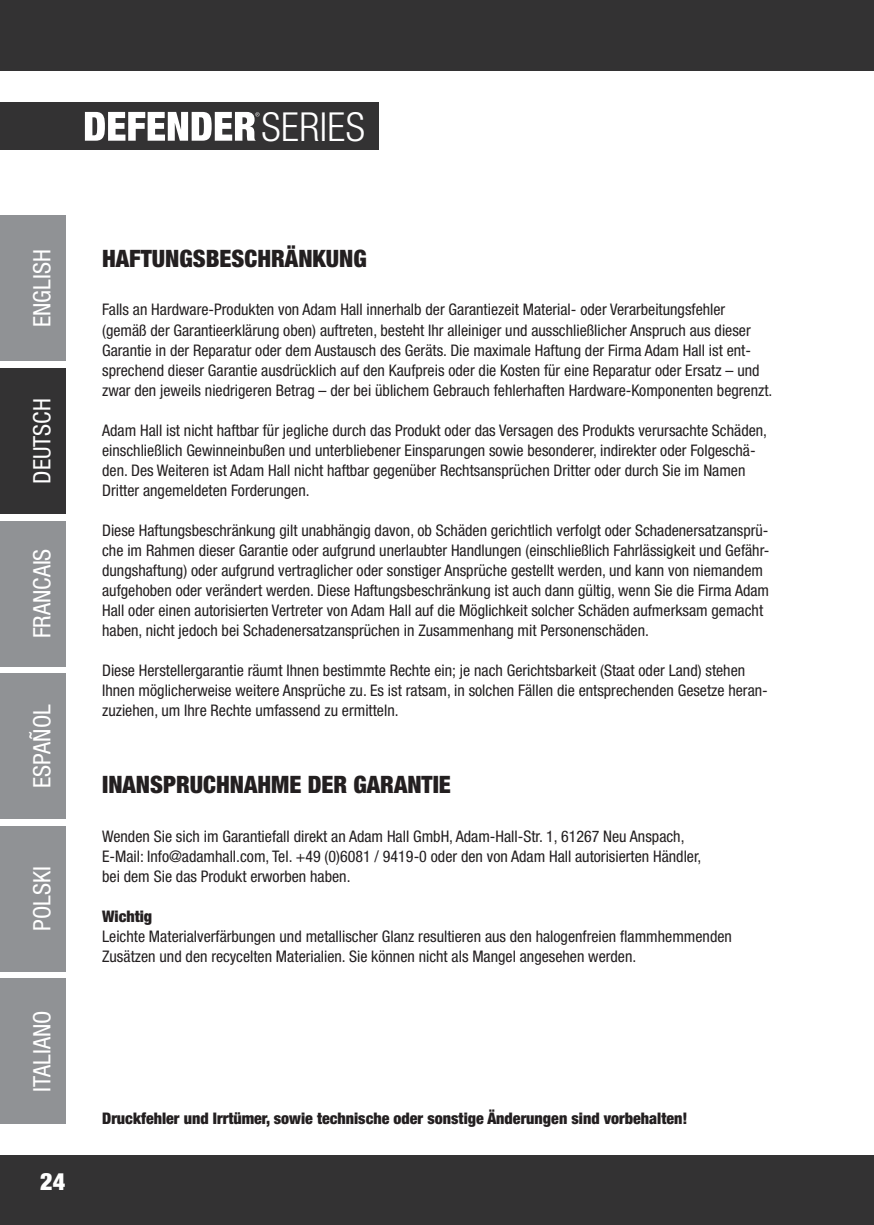
<style>
.page{position:relative;width:874px;height:1225px;background:#fff}
.page>*{position:absolute;margin:0;border:0;box-sizing:border-box;transform-origin:0 0}
.t1{font:300 condensed 40px "Helvetica Neue LT Pro";letter-spacing:.01em;color:#fff}
.t2{font:900 condensed 24px "Helvetica Neue LT Std";color:#231f20}
.t3{font:condensed 24px "Helvetica Neue LT Std";color:#fff}
.t4{font:900 condensed 24px "Helvetica Neue LT Std";color:#fff}
.t5{font:condensed 16px/20px "Helvetica Neue LT Std";color:#231f20}
.t6{font:900 condensed 16px "Helvetica Neue LT Pro";color:#231f20}
.t7{font:900 condensed 16px "Helvetica Neue LT Std";color:#231f20}
</style>
<div class="page">
<div style="left:0;top:1155px;width:873px;height:70px;background:#333233"></div>
<div style="left:0;top:0;width:873px;height:71px;background:#333233"></div>
<div style="left:0;top:215px;width:66px;height:146px;background:#909295"></div>
<div style="left:0;top:368px;width:66px;height:146px;background:#333233"></div>
<div style="left:0;top:521px;width:66px;height:145px;background:#909295"></div>
<div style="left:0;top:673px;width:66px;height:146px;background:#909295"></div>
<div style="left:0;top:826px;width:66px;height:145px;background:#909295"></div>
<div style="left:0;top:978px;width:66px;height:146px;background:#909295"></div>
<div style="left:0;top:102px;width:378px;height:47px;background:#333233"></div>
<svg style="left:85px;top:112px;width:174px;height:29px"></svg>
<h1 class="t1" style="left:261px;top:104px;width:105px">SERIES</h1>
<h2 class="t3" style="left:28px;top:327px;width:79px;rotate:-90deg">ENGLISH</h2>
<h2 class="t3" style="left:28px;top:483px;width:87px;rotate:-90deg">DEUTSCH</h2>
<h2 class="t3" style="left:28px;top:638px;width:91px;rotate:-90deg">FRANCAIS</h2>
<h2 class="t3" style="left:28px;top:787px;width:85px;rotate:-90deg">ESPAÑOL</h2>
<h2 class="t3" style="left:28px;top:931px;width:66px;rotate:-90deg">POLSKI</h2>
<h2 class="t3" style="left:28px;top:1091px;width:82px;rotate:-90deg">ITALIANO</h2>
<h2 class="t4" style="left:40px;top:1166px;width:26px">24</h2>
<h2 class="t2" style="left:102px;top:243px;width:266px">HAFTUNGSBESCHRÄNKUNG</h2>
<p class="t5" style="left:102px;top:300px;width:671px">Falls an Hardware-Produkten von Adam Hall innerhalb der Garantiezeit Material- oder Verarbeitungsfehler (gemäß der Garantieerklärung oben) auftreten, besteht Ihr alleiniger und ausschließlicher Anspruch aus dieser Garantie in der Reparatur oder dem Austausch des Geräts. Die maximale Haftung der Firma Adam Hall ist ent&shy;sprechend dieser Garantie ausdrücklich auf den Kaufpreis oder die Kosten für eine Reparatur oder Ersatz – und zwar den jeweils niedrigeren Betrag – der bei üblichem Gebrauch fehlerhaften Hardware-Komponenten begrenzt.</p>
<p class="t5" style="left:102px;top:420px;width:666px">Adam Hall ist nicht haftbar für jegliche durch das Produkt oder das Versagen des Produkts verursachte Schäden, einschließlich Gewinneinbußen und unterbliebener Einsparungen sowie besonderer, indirekter oder Folgeschä&shy;den. Des Weiteren ist Adam Hall nicht haftbar gegenüber Rechtsansprüchen Dritter oder durch Sie im Namen Dritter angemeldeten Forderungen.</p>
<p class="t5" style="left:102px;top:520px;width:668px">Diese Haftungsbeschränkung gilt unabhängig davon, ob Schäden gerichtlich verfolgt oder Schadenersatzansprü&shy;che im Rahmen dieser Garantie oder aufgrund unerlaubter Handlungen (einschließlich Fahrlässigkeit und Gefähr&shy;dungshaftung) oder aufgrund vertraglicher oder sonstiger Ansprüche gestellt werden, und kann von niemandem aufgehoben oder verändert werden. Diese Haftungsbeschränkung ist auch dann gültig, wenn Sie die Firma Adam Hall oder einen autorisierten Vertreter von Adam Hall auf die Möglichkeit solcher Schäden aufmerksam gemacht haben, nicht jedoch bei Schadenersatzansprüchen in Zusammenhang mit Personenschäden.</p>
<p class="t5" style="left:102px;top:660px;width:666px">Diese Herstellergarantie räumt Ihnen bestimmte Rechte ein; je nach Gerichtsbarkeit (Staat oder Land) stehen<br>Ihnen möglicherweise weitere Ansprüche zu. Es ist ratsam, in solchen Fällen die entsprechenden Gesetze heran&shy;zuziehen, um Ihre Rechte umfassend zu ermitteln.</p>
<h2 class="t2" style="left:102px;top:770px;width:350px">INANSPRUCHNAHME DER GARANTIE</h2>
<p class="t5" style="left:102px;top:826px;width:600px">Wenden Sie sich im Garantiefall direkt an Adam Hall GmbH, Adam-Hall-Str. 1, 61267 Neu Anspach,<br>E-Mail: Info@adamhall.com, Tel. +49 (0)6081 / 9419-0 oder den von Adam Hall autorisierten Händler, bei dem Sie das Produkt erworben haben.</p>
<p class="t7" style="left:102px;top:906px;width:52px">Wichtig</p>
<p class="t5" style="left:102px;top:926px;width:631px">Leichte Materialverfärbungen und metallischer Glanz resultieren aus den halogenfreien flammhemmenden<br>Zusätzen und den recycelten Materialien. Sie können nicht als Mangel angesehen werden.</p>
<p class="t6" style="left:102px;top:1108px;width:586px">Druckfehler und Irrtümer, sowie technische oder sonstige Änderungen sind vorbehalten!</p>
</div>
